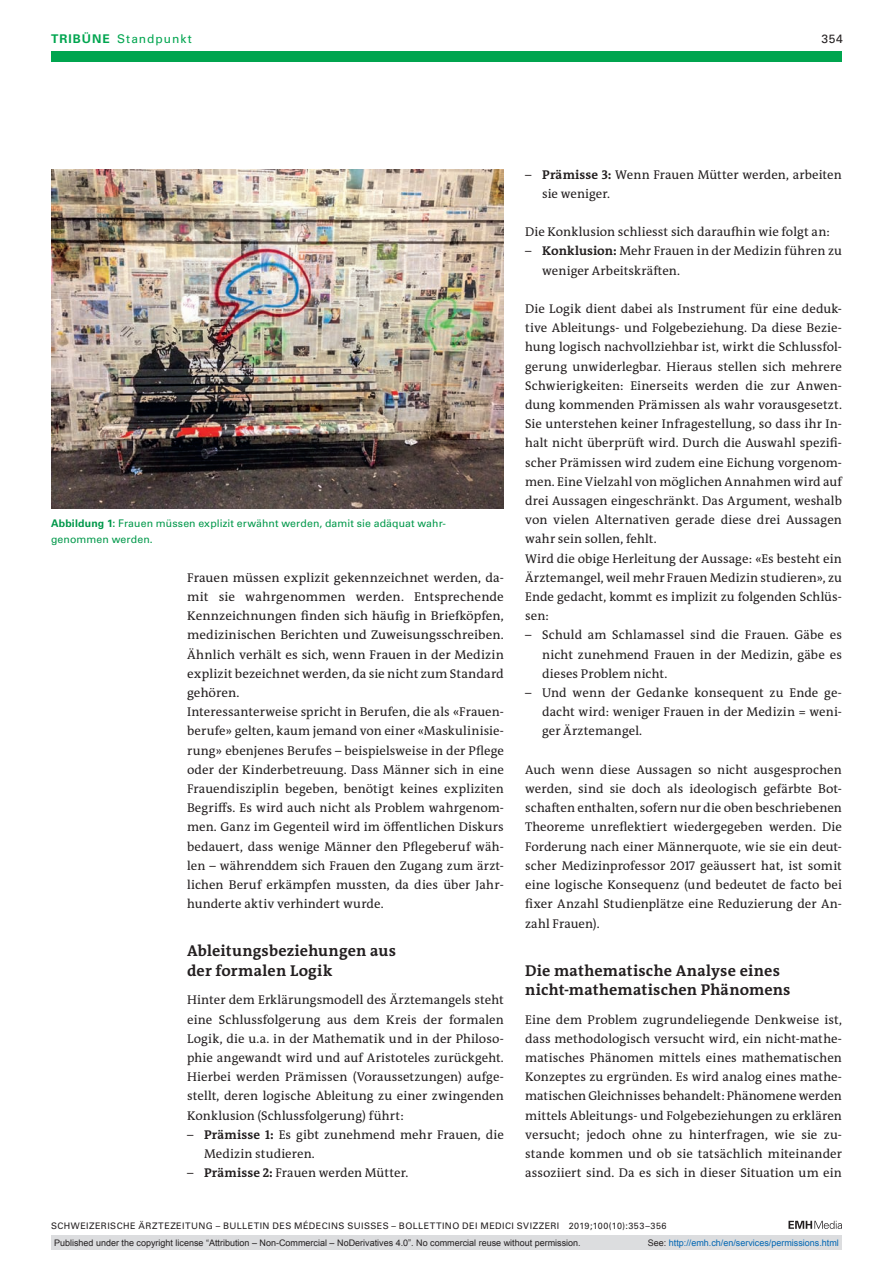
<style>
.page{position:relative;width:893px;height:1263px;background:#fff}
.page>*{position:absolute;margin:0;border:0;box-sizing:border-box;transform-origin:0 0}
.t1{font:700 15.75px/19.2px "The Antiqua B W7";letter-spacing:.015em;color:#231f20}
.t2{font:12.75px/19.2px "The Antiqua B W5 Plain";letter-spacing:.005em;color:#231f20}
.t3{font:12px "Univers LT Std";letter-spacing:.08em;color:#00a54f}
.t4{font:12px "Univers LT Std";color:#231f20}
.t5{font:10.5px/15.8px "Univers LT Std";letter-spacing:.01em;color:#00984a}
.t6{font:9px "Arial";color:#231f20}
.t7{font:9px "Univers LT Std";letter-spacing:.05em;color:#231f20}
.t8{font:9px "Arial";color:#0166b3}
.s1{font-weight:700}
.s2{font-family:"The Antiqua B W7";font-weight:700}
.s3{color:#231f20}
</style>
<div class="page">
<svg style="left:788px;top:1221px;width:54px;height:8px"></svg>
<div style="left:51px;top:51px;width:791px;height:11px;background:#00a54f"></div>
<img style="left:51px;top:169px;width:453px;height:340px">
<div style="left:51px;top:1235px;width:791px;height:15px;background:#dcdddf"></div>
<p class="t3" style="left:51px;top:31px;width:142px"><span class="s1">TRIBÜNE</span> Standpunkt</p>
<p class="t4" style="left:821px;top:31px;width:23px">354</p>
<p class="t5" style="left:51px;top:515px;width:397px"><span class="s1">Abbildung 1:</span> Frauen müssen explizit erwähnt werden, damit sie adäquat wahr&shy;genommen werden.</p>
<p class="t2" style="left:187px;top:568px;width:318px">Frauen müssen explizit gekennzeichnet werden, da&shy;mit sie wahrgenommen werden. Entsprechende Kennzeichnungen finden sich häufig in Briefköpfen, medizinischen Berichten und Zuweisungsschreiben.<br>Ähnlich verhält es sich, wenn Frauen in der Medizin explizit bezeichnet werden, da sie nicht zum Standard gehören.<br>Interessanterweise spricht in Berufen, die als «Frauen&shy;berufe» gelten, kaum jemand von einer «Maskulinisie&shy;rung» ebenjenes Berufes – beispielsweise in der Pflege oder der Kinderbetreuung. Dass Männer sich in eine Frauendisziplin begeben, benötigt keines expliziten Begriffs. Es wird auch nicht als Problem wahrgenom&shy;men. Ganz im Gegenteil wird im öffentlichen Diskurs bedauert, dass wenige Männer den Pflegeberuf wäh&shy;len – währenddem sich Frauen den Zugang zum ärzt&shy;lichen Beruf erkämpfen mussten, da dies über Jahr&shy;hunderte aktiv verhindert wurde.</p>
<p class="t1" style="left:187px;top:941px;width:210px">Ableitungsbeziehungen aus der formalen Logik</p>
<p class="t2" style="left:187px;top:990px;width:318px;text-align:justify">Hinter dem Erklärungsmodell des Ärztemangels steht eine Schlussfolgerung aus dem Kreis der formalen Logik, die u.a. in der Mathematik und in der Philoso&shy;phie angewandt wird und auf Aristoteles zurückgeht.<br>Hierbei werden Prämissen (Voraussetzungen) aufge&shy;stellt, deren logische Ableitung zu einer zwingenden Konklusion (Schlussfolgerung) führt:</p>
<p class="t2" style="left:204px;top:1125px;width:301px;text-indent:-17px">– <span class="s2">Prämisse 1:</span> Es gibt zunehmend mehr Frauen, die<br>Medizin studieren.</p>
<p class="t2" style="left:187px;top:1163px;width:223px">– <span class="s2">Prämisse 2:</span> Frauen werden Mütter.</p>
<p class="t2" style="left:542px;top:165px;width:301px;text-indent:-17px">– <span class="s2">Prämisse 3:</span> Wenn Frauen Mütter werden, arbeiten sie weniger.</p>
<p class="t2" style="left:525px;top:222px;width:306px">Die Konklusion schliesst sich daraufhin wie folgt an:</p>
<p class="t2" style="left:542px;top:242px;width:301px;text-indent:-17px">– <span class="s2">Konklusion:</span> Mehr Frauen in der Medizin führen zu weniger Arbeitskräften.</p>
<p class="t2" style="left:525px;top:299px;width:318px">Die Logik dient dabei als Instrument für eine deduk&shy;tive Ableitungs- und Folgebeziehung. Da diese Bezie&shy;hung logisch nachvollziehbar ist, wirkt die Schlussfol&shy;gerung unwiderlegbar. Hieraus stellen sich mehrere Schwierigkeiten: Einerseits werden die zur Anwen&shy;dung kommenden Prämissen als wahr vorausgesetzt.<br>Sie unterstehen keiner Infragestellung, so dass ihr In&shy;halt nicht überprüft wird. Durch die Auswahl spezifi&shy;scher Prämissen wird zudem eine Eichung vorgenom&shy;men. Eine Vielzahl von möglichen Annahmen wird auf drei Aussagen eingeschränkt. Das Argument, weshalb von vielen Alternativen gerade diese drei Aussagen wahr sein sollen, fehlt.<br>Wird die obige Herleitung der Aussage: «Es besteht ein Ärztemangel, weil mehr Frauen Medizin studieren», zu Ende gedacht, kommt es implizit zu folgenden Schlüs&shy;sen:</p>
<p class="t2" style="left:542px;top:626px;width:301px;text-align:justify;text-indent:-17px">– Schuld am Schlamassel sind die Frauen. Gäbe es nicht zunehmend Frauen in der Medizin, gäbe es dieses Problem nicht.</p>
<p class="t2" style="left:542px;top:683px;width:301px;text-align:justify;text-indent:-17px">– Und wenn der Gedanke konsequent zu Ende ge&shy;dacht wird: weniger Frauen in der Medizin = weni&shy;ger Ärztemangel.</p>
<p class="t2" style="left:525px;top:760px;width:318px;text-align:justify">Auch wenn diese Aussagen so nicht ausgesprochen werden, sind sie doch als ideologisch gefärbte Bot&shy;schaften enthalten, sofern nur die oben beschriebenen Theoreme unreflektiert wiedergegeben werden. Die Forderung nach einer Männerquote, wie sie ein deut&shy;scher Medizinprofessor 2017 geäussert hat, ist somit eine logische Konsequenz (und bedeutet de facto bei fixer Anzahl Studienplätze eine Reduzierung der An&shy;zahl Frauen).</p>
<p class="t1" style="left:525px;top:961px;width:267px">Die mathematische Analyse eines nicht-mathematischen Phänomens</p>
<p class="t2" style="left:525px;top:1010px;width:318px;text-align:justify">Eine dem Problem zugrundeliegende Denkweise ist, dass methodologisch versucht wird, ein nicht-mathe&shy;matisches Phänomen mittels eines mathematischen Konzeptes zu ergründen. Es wird analog eines mathe&shy;matischen Gleichnisses behandelt: Phänomene werden mittels Ableitungs- und Folgebeziehungen zu erklären versucht; jedoch ohne zu hinterfragen, wie sie zu&shy;stande kommen und ob sie tatsächlich miteinander assoziiert sind. Da es sich in dieser Situation um ein</p>
<p class="t7" style="left:51px;top:1220px;width:617px">SCHWEIZERISCHE ÄRZTEZEITUNG – BULLETIN DES MÉDECINS SUISSES – BOLLETTINO DEI MEDICI SVIZZERI 2019;100(10):353–356</p>
<p class="t6" style="left:54px;top:1237px;width:528px">Published under the copyright license “Attribution – Non-Commercial – NoDerivatives 4.0”. No commercial reuse without permission.</p>
<p class="t8" style="left:648px;top:1237px;width:193px"><span class="s3">See:</span> http://emh.ch/en/services/permissions.html</p>
</div>
